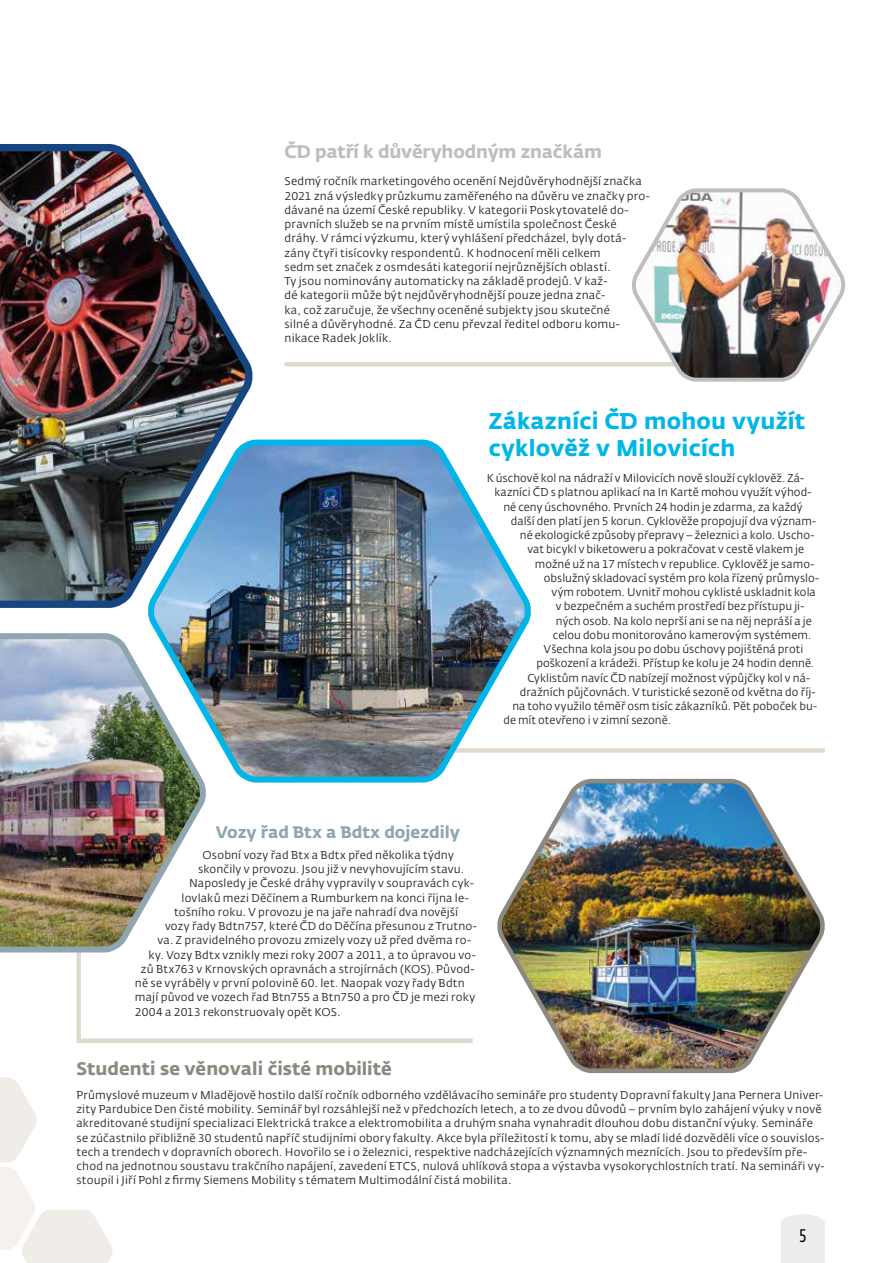
<style>
.page{position:relative;width:893px;height:1263px;background:#fff}
.page>*{position:absolute;margin:0;border:0;box-sizing:border-box;transform-origin:0 0}
.t1{font:700 22.5px/27px "CD Fedra";letter-spacing:.01em;color:#00b6e8}
.t2{font:700 18px "CD Fedra";color:#8d8981}
.t3{font:700 18px "CD Fedra";letter-spacing:-.01em;color:#bfbebf}
.t4{font:18px "CD Fedra Cond Pro";color:#000}
.t5{font:700 16.5px "CD Fedra";color:#8fa5b0}
.t6{font:11.25px/14.2px "CD Fedra";letter-spacing:.01em;color:#282829}
</style>
<div class="page">
<div style="left:781px;top:1214px;width:44px;height:49px;background:#eceded"></div>
<div style="left:285px;top:362px;width:490px;height:5px;background:#e0dace"></div>
<div style="left:297px;top:748px;width:528px;height:5px;background:#e0dace"></div>
<svg style="left:76px;top:955px;width:397px;height:88px"></svg>
<img style="left:0;top:144px;width:253px;height:464px">
<img style="left:142px;top:437px;width:395px;height:346px">
<svg style="left:0;top:1077px;width:113px;height:186px"></svg>
<img style="left:0;top:630px;width:212px;height:325px">
<img style="left:628px;top:188px;width:217px;height:194px">
<img style="left:493px;top:777px;width:332px;height:296px">
<h2 class="t3" style="left:285px;top:140px;width:319px">ČD patří k důvěryhodným značkám</h2>
<p class="t6" style="left:285px;top:174px;width:367px">Sedmý ročník marketingového ocenění Nejdůvěryhodnější značka 2021 zná výsledky průzkumu zaměřeného na důvěru ve značky pro&shy;dávané na území České republiky. V kategorii Poskytovatelé do&shy;pravních služeb se na prvním místě umístila společnost České dráhy. V rámci výzkumu, který vyhlášení předcházel, byly dotá&shy;zány čtyři tisícovky respondentů. K hodnocení měli celkem<br>sedm set značek z osmdesáti kategorií nejrůznějších oblastí.<br>Ty jsou nominovány automaticky na základě prodejů. V kaž-<br>dé kategorii může být nejdůvěryhodnější pouze jedna znač-<br>ka, což zaručuje, že všechny oceněné subjekty jsou skutečné<br>silné a důvěryhodné. Za ČD cenu převzal ředitel odboru komu&shy;nikace Radek Joklík.</p>
<h1 class="t1" style="left:489px;top:407px;width:318px">Zákazníci ČD mohou využít cyklověž v Milovicích</h1>
<p class="t6" style="left:487px;top:471px;width:319px">K úschově kol na nádraží v Milovicích nově slouží cyklověž. Zá-</p>
<p class="t6" style="left:494px;top:485px;width:319px">kazníci ČD s platnou aplikací na In Kartě mohou využít výhod-</p>
<p class="t6" style="left:503px;top:500px;width:301px">né ceny úschovného. Prvních 24 hodin je zdarma, za každý</p>
<p class="t6" style="left:511px;top:514px;width:307px">další den platí jen 5 korun. Cyklověže propojují dva význam-</p>
<p class="t6" style="left:520px;top:528px;width:296px">né ekologické způsoby přepravy – železnici a kolo. Uscho-</p>
<p class="t6" style="left:527px;top:542px;width:278px">vat bicykl v biketoweru a pokračovat v cestě vlakem je</p>
<p class="t6" style="left:535px;top:557px;width:281px">možné už na 17 místech v republice. Cyklověž je samo-</p>
<p class="t6" style="left:544px;top:571px;width:277px">obslužný skladovací systém pro kola řízený průmyslo-</p>
<p class="t6" style="left:551px;top:585px;width:266px">vým robotem. Uvnitř mohou cyklisté uskladnit kola</p>
<p class="t6" style="left:556px;top:599px;width:250px">v bezpečném a suchém prostředí bez přístupu ji-</p>
<p class="t6" style="left:556px;top:614px;width:257px">ných osob. Na kolo neprší ani se na něj nepráší a je</p>
<p class="t6" style="left:553px;top:628px;width:260px">celou dobu monitorováno kamerovým systémem.</p>
<p class="t6" style="left:544px;top:642px;width:261px">Všechna kola jsou po dobu úschovy pojištěná proti</p>
<p class="t6" style="left:536px;top:656px;width:280px">poškození a krádeži. Přístup ke kolu je 24 hodin denně.</p>
<p class="t6" style="left:527px;top:671px;width:284px">Cyklistům navíc ČD nabízejí možnost výpůjčky kol v ná-</p>
<p class="t6" style="left:520px;top:685px;width:297px">dražních půjčovnách. V turistické sezoně od května do říj-</p>
<p class="t6" style="left:512px;top:699px;width:306px">na toho využilo téměř osm tisíc zákazníků. Pět poboček bu-</p>
<p class="t6" style="left:503px;top:713px;width:169px">de mít otevřeno i v zimní sezoně.</p>
<h3 class="t5" style="left:216px;top:821px;width:246px">Vozy řad Btx a Bdtx dojezdily</h3>
<p class="t6" style="left:202px;top:848px;width:253px">Osobní vozy řad Btx a Bdtx před několika týdny</p>
<p class="t6" style="left:198px;top:862px;width:268px">skončily v provozu. Jsou již v nevyhovujícím stavu.</p>
<p class="t6" style="left:189px;top:876px;width:286px">Naposledy je České dráhy vypravily v soupravách cyk-</p>
<p class="t6" style="left:181px;top:891px;width:289px">lovlaků mezi Děčínem a Rumburkem na konci října le-</p>
<p class="t6" style="left:174px;top:905px;width:286px">tošního roku. V provozu je na jaře nahradí dva novější</p>
<p class="t6" style="left:165px;top:919px;width:313px">vozy řady Bdtn757, které ČD do Děčína přesunou z Trutno-</p>
<p class="t6" style="left:157px;top:933px;width:315px">va. Z pravidelného provozu zmizely vozy už před dvěma ro-</p>
<p class="t6" style="left:148px;top:948px;width:329px">ky. Vozy Bdtx vznikly mezi roky 2007 a 2011, a to úpravou vo-</p>
<p class="t6" style="left:141px;top:962px;width:335px">zů Btx763 v Krnovských opravnách a strojírnách (KOS). Původ-</p>
<p class="t6" style="left:135px;top:976px;width:331px">ně se vyráběly v první polovině 60. let. Naopak vozy řady Bdtn</p>
<p class="t6" style="left:135px;top:990px;width:342px">mají původ ve vozech řad Btn755 a Btn750 a pro ČD je mezi roky</p>
<p class="t6" style="left:135px;top:1005px;width:207px">2004 a 2013 rekonstruovaly opět KOS.</p>
<h2 class="t2" style="left:76px;top:1057px;width:317px">Studenti se věnovali čisté mobilitě</h2>
<p class="t6" style="left:77px;top:1088px;width:750px">Průmyslové muzeum v Mladějově hostilo další ročník odborného vzdělávacího semináře pro studenty Dopravní fakulty Jana Pernera Univer&shy;zity Pardubice Den čisté mobility. Seminář byl rozsáhlejší než v předchozích letech, a to ze dvou důvodů – prvním bylo zahájení výuky v nově akreditované studijní specializaci Elektrická trakce a elektromobilita a druhým snaha vynahradit dlouhou dobu distanční výuky. Semináře se zúčastnilo přibližně 30 studentů napříč studijními obory fakulty. Akce byla příležitostí k tomu, aby se mladí lidé dozvěděli více o souvislos&shy;tech a trendech v dopravních oborech. Hovořilo se i o železnici, respektive nadcházejících významných meznících. Jsou to především pře&shy;chod na jednotnou soustavu trakčního napájení, zavedení ETCS, nulová uhlíková stopa a výstavba vysokorychlostních tratí. Na semináři vy&shy;stoupil i Jiří Pohl z firmy Siemens Mobility s tématem Multimodální čistá mobilita.</p>
<h2 class="t4" style="left:799px;top:1226px;width:10px">5</h2>
</div>
